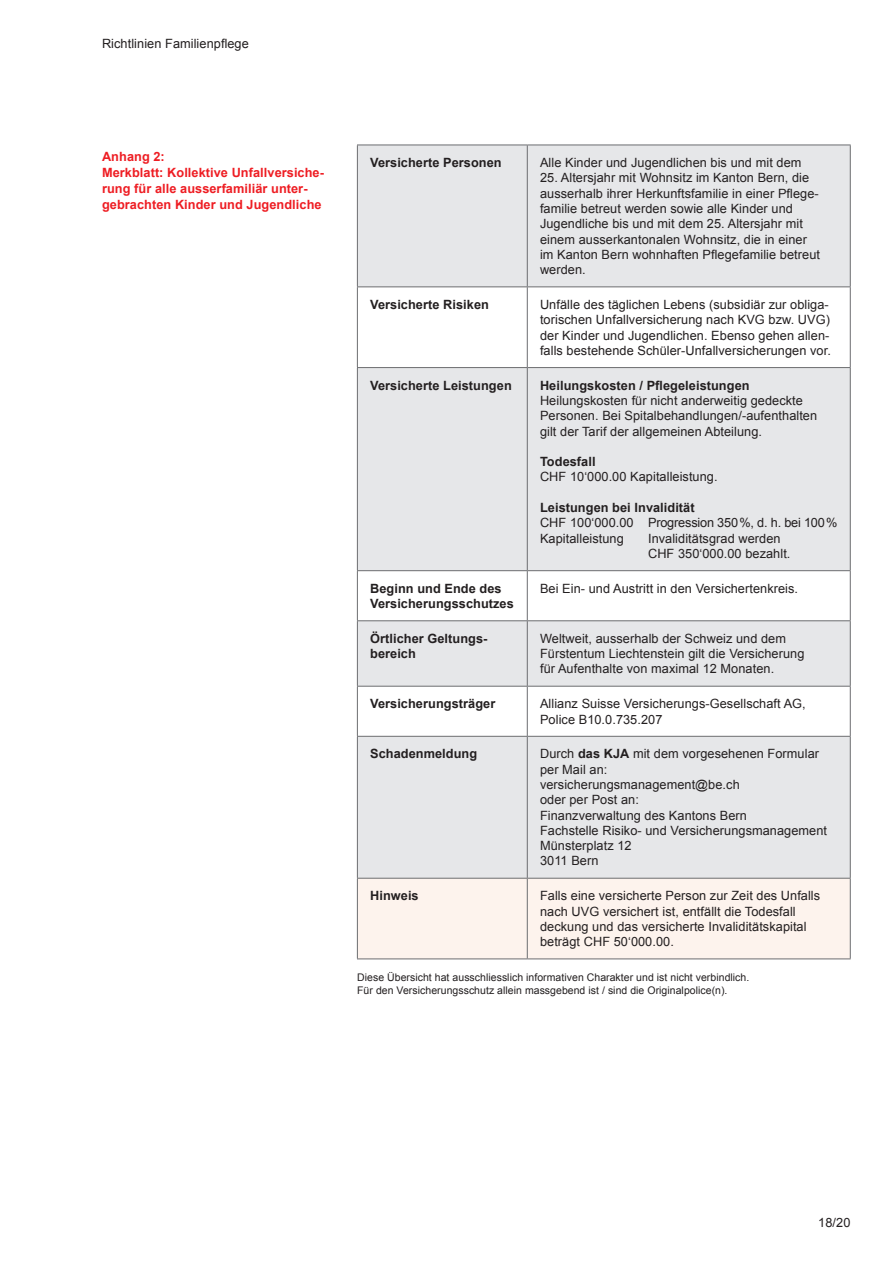
<style>
.page{position:relative;width:893px;height:1263px;background:#fff}
.page>*{position:absolute;margin:0;border:0;box-sizing:border-box;transform-origin:0 0}
.t1{font:12.75px/15.3px "Arial";letter-spacing:.005em;color:#231f20}
.t2{font:700 12.75px/15.3px "Arial";letter-spacing:.005em;color:#231f20}
.t3{font:700 12.75px/16.2px "Arial";letter-spacing:.005em;color:#ee1d23}
.t4{font:10.5px/12.6px "Arial";letter-spacing:.005em;color:#231f20}
.s1{font-weight:700}
</style>
<div class="page">
<div style="left:358px;top:146px;width:492px;height:140px;background:#e6e7e9"></div>
<svg style="left:358px;top:368px;width:492px;height:510px;fill:#e6e7e9"></svg>
<div style="left:358px;top:879px;width:492px;height:79px;background:#fdf3ed"></div>
<hr style="left:357px;top:145px;width:170px;height:1px;background:#6c6d70">
<hr style="left:357px;top:145px;width:1px;height:141px;background:#6c6d70">
<hr style="left:527px;top:145px;width:324px;height:1px;background:#6c6d70">
<hr style="left:527px;top:145px;width:1px;height:141px;background:#6c6d70">
<hr style="left:850px;top:145px;width:1px;height:141px;background:#6c6d70">
<hr style="left:357px;top:287px;width:1px;height:80px;background:#6c6d70">
<hr style="left:527px;top:287px;width:1px;height:80px;background:#6c6d70">
<hr style="left:850px;top:287px;width:1px;height:80px;background:#6c6d70">
<hr style="left:357px;top:368px;width:1px;height:202px;background:#6c6d70">
<hr style="left:527px;top:368px;width:1px;height:202px;background:#6c6d70">
<hr style="left:850px;top:368px;width:1px;height:202px;background:#6c6d70">
<hr style="left:357px;top:571px;width:1px;height:49px;background:#6c6d70">
<hr style="left:527px;top:571px;width:1px;height:49px;background:#6c6d70">
<hr style="left:850px;top:571px;width:1px;height:49px;background:#6c6d70">
<hr style="left:357px;top:621px;width:1px;height:65px;background:#6c6d70">
<hr style="left:527px;top:621px;width:1px;height:65px;background:#6c6d70">
<hr style="left:850px;top:621px;width:1px;height:65px;background:#6c6d70">
<hr style="left:357px;top:686px;width:1px;height:50px;background:#6c6d70">
<hr style="left:527px;top:686px;width:1px;height:50px;background:#6c6d70">
<hr style="left:850px;top:686px;width:1px;height:50px;background:#6c6d70">
<hr style="left:357px;top:737px;width:1px;height:141px;background:#6c6d70">
<hr style="left:527px;top:737px;width:1px;height:141px;background:#6c6d70">
<hr style="left:850px;top:737px;width:1px;height:141px;background:#6c6d70">
<hr style="left:357px;top:878px;width:1px;height:80px;background:#6c6d70">
<hr style="left:527px;top:878px;width:1px;height:80px;background:#6c6d70">
<hr style="left:850px;top:878px;width:1px;height:80px;background:#6c6d70">
<hr style="left:357px;top:958px;width:170px;height:1px;background:#6c6d70">
<hr style="left:527px;top:958px;width:324px;height:1px;background:#6c6d70">
<hr style="left:357px;top:286px;width:170px;height:1px;background:#6c6d70">
<hr style="left:527px;top:286px;width:324px;height:1px;background:#6c6d70">
<hr style="left:357px;top:367px;width:170px;height:1px;background:#6c6d70">
<hr style="left:527px;top:367px;width:324px;height:1px;background:#6c6d70">
<hr style="left:357px;top:570px;width:170px;height:1px;background:#6c6d70">
<hr style="left:527px;top:570px;width:324px;height:1px;background:#6c6d70">
<hr style="left:357px;top:620px;width:170px;height:1px;background:#6c6d70">
<hr style="left:527px;top:620px;width:324px;height:1px;background:#6c6d70">
<hr style="left:357px;top:686px;width:170px;height:1px;background:#6c6d70">
<hr style="left:527px;top:686px;width:324px;height:1px;background:#6c6d70">
<hr style="left:357px;top:736px;width:170px;height:1px;background:#6c6d70">
<hr style="left:527px;top:736px;width:324px;height:1px;background:#6c6d70">
<hr style="left:357px;top:878px;width:170px;height:1px;background:#6c6d70">
<hr style="left:527px;top:878px;width:324px;height:1px;background:#6c6d70">
<p class="t1" style="left:102px;top:36px;width:148px">Richtlinien Familienpflege</p>
<p class="t3" style="left:102px;top:149px;width:223px">Anhang 2:<br>Merkblatt: Kollektive Unfallversiche&shy;rung für alle ausserfamiliär unter&shy;gebrachten Kinder und Jugendliche</p>
<p class="t2" style="left:370px;top:155px;width:133px">Versicherte Personen</p>
<p class="t1" style="left:540px;top:155px;width:263px">Alle Kinder und Jugendlichen bis und mit dem</p>
<p class="t1" style="left:540px;top:170px;width:281px">25. Altersjahr mit Wohnsitz im Kanton Bern, die ausserhalb ihrer Herkunftsfamilie in einer Pflege&shy;familie betreut werden sowie alle Kinder und Jugendliche bis und mit dem 25. Altersjahr mit einem ausserkantonalen Wohnsitz, die in einer im Kanton Bern wohnhaften Pflegefamilie betreut werden.</p>
<p class="t2" style="left:370px;top:297px;width:120px">Versicherte Risiken</p>
<p class="t1" style="left:540px;top:297px;width:292px">Unfälle des täglichen Lebens (subsidiär zur obliga&shy;torischen Unfallversicherung nach KVG bzw. UVG) der Kinder und Jugendlichen. Ebenso gehen allen&shy;falls bestehende Schüler-Unfallversicherungen vor.</p>
<p class="t2" style="left:370px;top:378px;width:143px">Versicherte Leistungen</p>
<p class="t2" style="left:540px;top:378px;width:211px">Heilungskosten / Pflegeleistungen</p>
<p class="t1" style="left:540px;top:393px;width:279px">Heilungskosten für nicht anderweitig gedeckte<br>Personen. Bei Spitalbehandlungen/-aufenthalten gilt der Tarif der allgemeinen Abteilung.</p>
<p class="t2" style="left:540px;top:454px;width:57px">Todesfall</p>
<p class="t1" style="left:540px;top:469px;width:179px">CHF 10‘000.00 Kapitalleistung.</p>
<p class="t2" style="left:540px;top:500px;width:156px">Leistungen bei Invalidität</p>
<p class="t1" style="left:540px;top:515px;width:299px">CHF 100‘000.00 Progression 350%, d. h. bei 100%<br>Kapitalleistung</p>
<p class="t1" style="left:648px;top:531px;width:144px">Invaliditätsgrad werden<br>CHF 350‘000.00 bezahlt.</p>
<p class="t2" style="left:370px;top:581px;width:145px">Beginn und Ende des<br>Versicherungsschutzes</p>
<p class="t1" style="left:540px;top:581px;width:260px">Bei Ein- und Austritt in den Versichertenkreis.</p>
<p class="t2" style="left:370px;top:631px;width:119px">Örtlicher Geltungs&shy;bereich</p>
<p class="t1" style="left:540px;top:631px;width:266px">Weltweit, ausserhalb der Schweiz und dem<br>Fürstentum Liechtenstein gilt die Versicherung für Aufenthalte von maximal 12 Monaten.</p>
<p class="t2" style="left:370px;top:696px;width:127px">Versicherungsträger</p>
<p class="t1" style="left:540px;top:696px;width:267px">Allianz Suisse Versicherungs-Gesellschaft AG,<br>Police B10.0.735.207</p>
<p class="t2" style="left:370px;top:747px;width:109px">Schadenmeldung</p>
<p class="t1" style="left:540px;top:746px;width:289px">Durch <span class="s1">das KJA</span> mit dem vorgesehenen Formular per Mail an:<br>versicherungsmanagement@be.ch<br>oder per Post an:<br>Finanzverwaltung des Kantons Bern<br>Fachstelle Risiko- und Versicherungsmanagement<br>Münsterplatz 12<br>3011 Bern</p>
<p class="t2" style="left:370px;top:888px;width:50px">Hinweis</p>
<p class="t1" style="left:540px;top:888px;width:282px">Falls eine versicherte Person zur Zeit des Unfalls nach UVG versichert ist, entfällt die Todesfall deckung und das versicherte Invaliditätskapital beträgt CHF 50‘000.00.</p>
<p class="t4" style="left:357px;top:971px;width:394px">Diese Übersicht hat ausschliesslich informativen Charakter und ist nicht verbindlich.<br>Für den Versicherungsschutz allein massgebend ist / sind die Originalpolice(n).</p>
<p class="t1" style="left:818px;top:1215px;width:34px">18/20</p>
</div>
